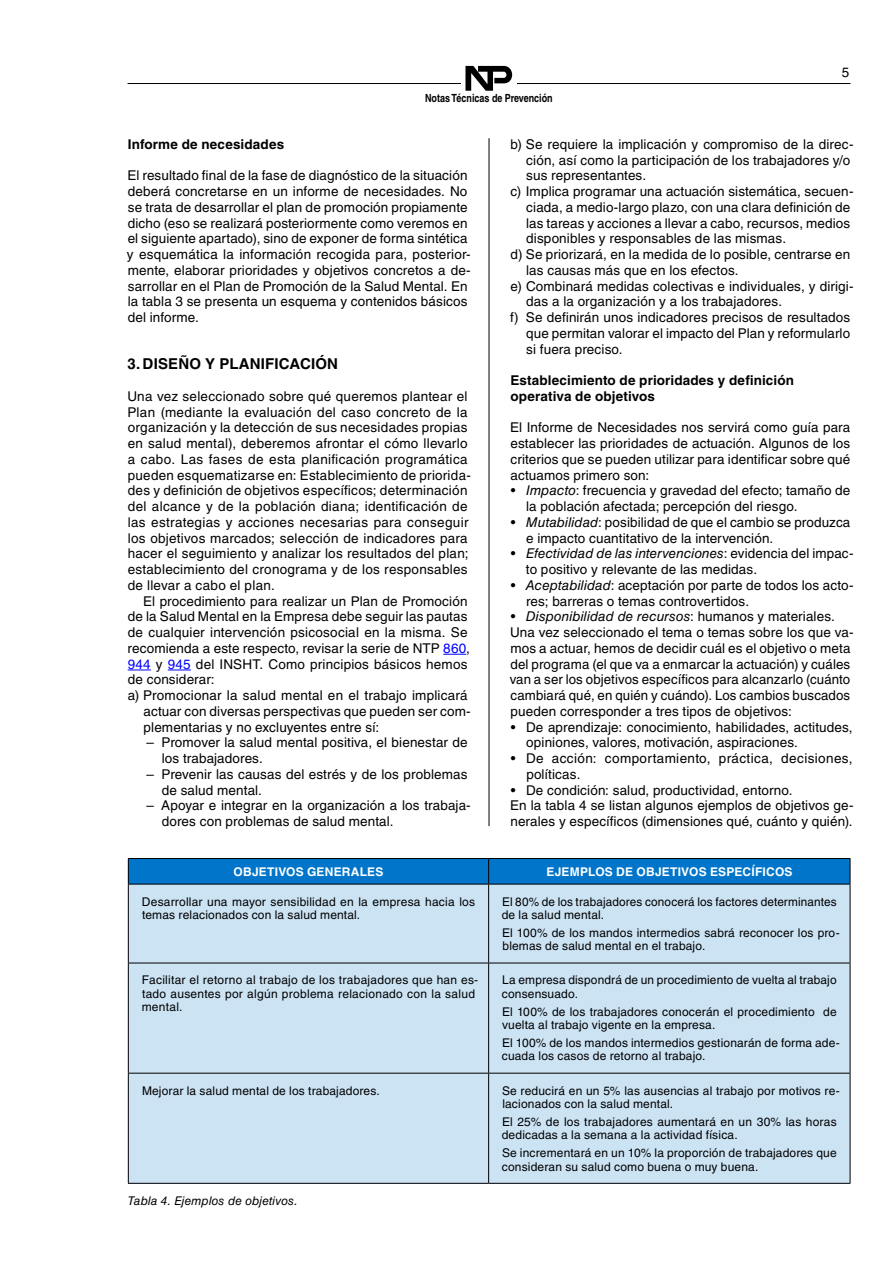
<style>
.page{position:relative;width:893px;height:1263px;background:#fff}
.page>*{position:absolute;margin:0;border:0;box-sizing:border-box;transform-origin:0 0}
.t1{font:700 15px "Helvetica LT Std";letter-spacing:.01em;color:#000}
.t2{font:13.5px/15.8px "Helvetica LT Std";letter-spacing:.01em;color:#000}
.t3{font:700 13.5px/15.8px "Helvetica LT Std";letter-spacing:.01em;color:#000}
.t4{font:12px/13.5px "Helvetica LT Std";letter-spacing:.015em;color:#000}
.t5{font:700 12px "Helvetica LT Std";letter-spacing:.015em;color:#fff}
.t6{font:italic 12px "Helvetica LT Std";letter-spacing:.01em;color:#000}
.t7{font:700 11.25px "Helvetica LT Std";color:#000;scale:.8 1}
.s1{color:#00f}
.s2{font-style:italic}
</style>
<div class="page">
<hr style="left:128px;top:83px;width:722px;height:1px;background:#000">
<div style="left:462px;top:80px;width:55px;height:6px;background:#fff"></div>
<svg style="left:465px;top:66px;width:47px;height:25px"></svg>
<hr style="left:489px;top:138px;width:1px;height:688px;background:#000">
<svg style="left:443px;top:654px;width:23px;height:1px"></svg>
<svg style="left:128px;top:670px;width:23px;height:1px"></svg>
<svg style="left:168px;top:670px;width:23px;height:1px"></svg>
<div style="left:128px;top:858px;width:361px;height:26px;background:#0075c9"></div>
<div style="left:489px;top:858px;width:361px;height:26px;background:#0075c9"></div>
<div style="left:128px;top:884px;width:361px;height:79px;background:#cce3f4"></div>
<div style="left:489px;top:884px;width:361px;height:79px;background:#cce3f4"></div>
<div style="left:128px;top:963px;width:361px;height:110px;background:#cce3f4"></div>
<div style="left:489px;top:963px;width:361px;height:110px;background:#cce3f4"></div>
<div style="left:128px;top:1073px;width:361px;height:110px;background:#cce3f4"></div>
<div style="left:489px;top:1073px;width:361px;height:110px;background:#cce3f4"></div>
<svg style="left:488px;top:859px;width:1px;height:25px"></svg>
<hr style="left:488px;top:884px;width:1px;height:79px;background:#000">
<hr style="left:128px;top:963px;width:361px;height:1px;background:#000">
<hr style="left:489px;top:963px;width:361px;height:1px;background:#000">
<hr style="left:488px;top:963px;width:1px;height:110px;background:#000">
<hr style="left:488px;top:1073px;width:1px;height:110px;background:#000">
<hr style="left:128px;top:884px;width:1px;height:79px;background:#000">
<hr style="left:850px;top:884px;width:1px;height:79px;background:#000">
<hr style="left:128px;top:963px;width:1px;height:110px;background:#000">
<hr style="left:850px;top:963px;width:1px;height:110px;background:#000">
<hr style="left:128px;top:858px;width:361px;height:1px;background:#000">
<svg style="left:128px;top:859px;width:1px;height:25px"></svg>
<hr style="left:489px;top:858px;width:361px;height:1px;background:#000">
<svg style="left:850px;top:859px;width:1px;height:25px"></svg>
<hr style="left:128px;top:884px;width:361px;height:1px;background:#000">
<hr style="left:489px;top:884px;width:361px;height:1px;background:#000">
<hr style="left:128px;top:1073px;width:361px;height:1px;background:#000">
<hr style="left:128px;top:1073px;width:1px;height:110px;background:#000">
<hr style="left:489px;top:1073px;width:361px;height:1px;background:#000">
<hr style="left:850px;top:1073px;width:1px;height:110px;background:#000">
<hr style="left:128px;top:1183px;width:361px;height:1px;background:#000">
<hr style="left:489px;top:1183px;width:361px;height:1px;background:#000">
<p class="t7" style="left:425px;top:91px;width:161px">Notas Técnicas de Prevención</p>
<p class="t2" style="left:842px;top:64px;width:9px">5</p>
<h5 class="t3" style="left:128px;top:136px;width:158px">Informe de necesidades</h5>
<p class="t2" style="left:127px;top:168px;width:345px">El resultado final de la fase de diagnóstico de la situación deberá concretarse en un informe de necesidades. No se trata de desarrollar el plan de promoción propiamente dicho (eso se realizará posteriormente como veremos en el siguiente apartado), sino de exponer de forma sintética y esquemática la información recogida para, posterior&shy;mente, elaborar prioridades y objetivos concretos a de&shy;sarrollar en el Plan de Promoción de la Salud Mental. En la tabla 3 se presenta un esquema y contenidos básicos del informe.</p>
<h5 class="t1" style="left:128px;top:355px;width:212px">3. DISEÑO Y PLANIFICACIÓN</h5>
<p class="t2" style="left:127px;top:388px;width:344px">Una vez seleccionado sobre qué queremos plantear el Plan (mediante la evaluación del caso concreto de la organización y la detección de sus necesidades propias en salud mental), deberemos afrontar el cómo llevarlo a cabo. Las fases de esta planificación programática pueden esquematizarse en: Establecimiento de priorida&shy;des y definición de objetivos específicos; determinación del alcance y de la población diana; identificación de las estrategias y acciones necesarias para conseguir los objetivos marcados; selección de indicadores para hacer el seguimiento y analizar los resultados del plan; establecimiento del cronograma y de los responsables de llevar a cabo el plan.</p>
<p class="t2" style="left:128px;top:593px;width:344px;text-indent:16px">El procedimiento para realizar un Plan de Promoción de la Salud Mental en la Empresa debe seguir las pautas de cualquier intervención psicosocial en la misma. Se recomienda a este respecto, revisar la serie de NTP <span class="s1">860</span>, <span class="s1">944</span> y <span class="s1">945</span> del INSHT. Como principios básicos hemos de considerar:<br>a) Promocionar la salud mental en el trabajo implicará</p>
<p class="t2" style="left:143px;top:703px;width:328px">actuar con diversas perspectivas que pueden ser com-</p>
<p class="t2" style="left:144px;top:719px;width:237px">plementarias y no excluyentes entre sí:</p>
<p class="t2" style="left:162px;top:735px;width:307px;text-indent:-15px">– Promover la salud mental positiva, el bienestar de los trabajadores.</p>
<p class="t2" style="left:162px;top:766px;width:307px;text-indent:-15px">– Prevenir las causas del estrés y de los problemas de salud mental.</p>
<p class="t2" style="left:162px;top:798px;width:310px;text-indent:-15px">– Apoyar e integrar en la organización a los trabaja&shy;dores con problemas de salud mental.</p>
<p class="t2" style="left:526px;top:136px;width:328px;text-indent:-16px">b) Se requiere la implicación y compromiso de la direc&shy;ción, así como la participación de los trabajadores y/o sus representantes.</p>
<p class="t2" style="left:526px;top:184px;width:328px;text-indent:-16px">c) Implica programar una actuación sistemática, secuen&shy;ciada, a medio-largo plazo, con una clara definición de las tareas y acciones a llevar a cabo, recursos, medios disponibles y responsables de las mismas.</p>
<p class="t2" style="left:510px;top:246px;width:341px">d) Se priorizará, en la medida de lo posible, centrarse en</p>
<p class="t2" style="left:526px;top:262px;width:214px">las causas más que en los efectos.</p>
<p class="t2" style="left:510px;top:278px;width:344px">e) Combinará medidas colectivas e individuales, y dirigi-</p>
<p class="t2" style="left:526px;top:294px;width:257px">das a la organización y a los trabajadores.</p>
<p class="t2" style="left:526px;top:309px;width:325px;text-align:justify;text-indent:-16px">f) Se definirán unos indicadores precisos de resultados que permitan valorar el impacto del Plan y reformularlo si fuera preciso.</p>
<h5 class="t3" style="left:510px;top:372px;width:285px">Establecimiento de prioridades y definición operativa de objetivos</h5>
<p class="t2" style="left:510px;top:420px;width:342px;text-align:justify">El Informe de Necesidades nos servirá como guía para establecer las prioridades de actuación. Algunos de los criterios que se pueden utilizar para identificar sobre qué actuamos primero son:</p>
<p class="t2" style="left:526px;top:483px;width:326px;text-indent:-15px">• <span class="s2">Impacto</span>: frecuencia y gravedad del efecto; tamaño de la población afectada; percepción del riesgo.</p>
<p class="t2" style="left:526px;top:514px;width:326px;text-indent:-15px">• <span class="s2">Mutabilidad</span>: posibilidad de que el cambio se produzca e impacto cuantitativo de la intervención.</p>
<p class="t2" style="left:526px;top:546px;width:328px;text-indent:-15px">• <span class="s2">Efectividad de las intervenciones</span>: evidencia del impac&shy;to positivo y relevante de las medidas.</p>
<p class="t2" style="left:526px;top:577px;width:328px;text-indent:-15px">• <span class="s2">Aceptabilidad</span>: aceptación por parte de todos los acto&shy;res; barreras o temas controvertidos.</p>
<p class="t2" style="left:510px;top:609px;width:345px">• <span class="s2">Disponibilidad de recursos</span>: humanos y materiales.<br>Una vez seleccionado el tema o temas sobre los que va&shy;mos a actuar, hemos de decidir cuál es el objetivo o meta del programa (el que va a enmarcar la actuación) y cuáles van a ser los objetivos específicos para alcanzarlo (cuánto cambiará qué, en quién y cuándo). Los cambios buscados pueden corresponder a tres tipos de objetivos:</p>
<p class="t2" style="left:526px;top:719px;width:328px;text-indent:-15px">• De aprendizaje: conocimiento, habilidades, actitudes, opiniones, valores, motivación, aspiraciones.</p>
<p class="t2" style="left:526px;top:750px;width:328px;text-indent:-15px">• De acción: comportamiento, práctica, decisiones, políticas.</p>
<p class="t2" style="left:510px;top:782px;width:344px">• De condición: salud, productividad, entorno.<br>En la tabla 4 se listan algunos ejemplos de objetivos ge&shy;nerales y específicos (dimensiones qué, cuánto y quién).</p>
<p class="t5" style="left:234px;top:864px;width:151px">OBJETIVOS GENERALES</p>
<p class="t5" style="left:546px;top:864px;width:248px">EJEMPLOS DE OBJETIVOS ESPECÍFICOS</p>
<p class="t4" style="left:142px;top:894px;width:335px">Desarrollar una mayor sensibilidad en la empresa hacia los</p>
<p class="t4" style="left:502px;top:894px;width:336px">El 80% de los trabajadores conocerá los factores determinantes</p>
<p class="t4" style="left:142px;top:908px;width:220px">temas relacionados con la salud mental.</p>
<p class="t4" style="left:502px;top:906px;width:339px;line-height:17.7px">de la salud mental.<br>El 100% de los mandos intermedios sabrá reconocer los pro-</p>
<p class="t4" style="left:502px;top:939px;width:204px">blemas de salud mental en el trabajo.</p>
<p class="t4" style="left:142px;top:973px;width:338px">Facilitar el retorno al trabajo de los trabajadores que han es&shy;tado ausentes por algún problema relacionado con la salud mental.</p>
<p class="t4" style="left:502px;top:973px;width:336px">La empresa dispondrá de un procedimiento de vuelta al trabajo consensuado.</p>
<p class="t4" style="left:502px;top:1005px;width:336px">El 100% de los trabajadores conocerán el procedimiento de vuelta al trabajo vigente en la empresa.</p>
<p class="t4" style="left:502px;top:1036px;width:339px">El 100% de los mandos intermedios gestionarán de forma ade&shy;cuada los casos de retorno al trabajo.</p>
<p class="t4" style="left:142px;top:1083px;width:239px">Mejorar la salud mental de los trabajadores.</p>
<p class="t4" style="left:502px;top:1083px;width:339px">Se reducirá en un 5% las ausencias al trabajo por motivos re&shy;lacionados con la salud mental.</p>
<p class="t4" style="left:502px;top:1115px;width:336px">El 25% de los trabajadores aumentará en un 30% las horas dedicadas a la semana a la actividad física.</p>
<p class="t4" style="left:502px;top:1146px;width:336px">Se incrementará en un 10% la proporción de trabajadores que consideran su salud como buena o muy buena.</p>
<p class="t6" style="left:128px;top:1193px;width:171px">Tabla 4. Ejemplos de objetivos.</p>
</div>
